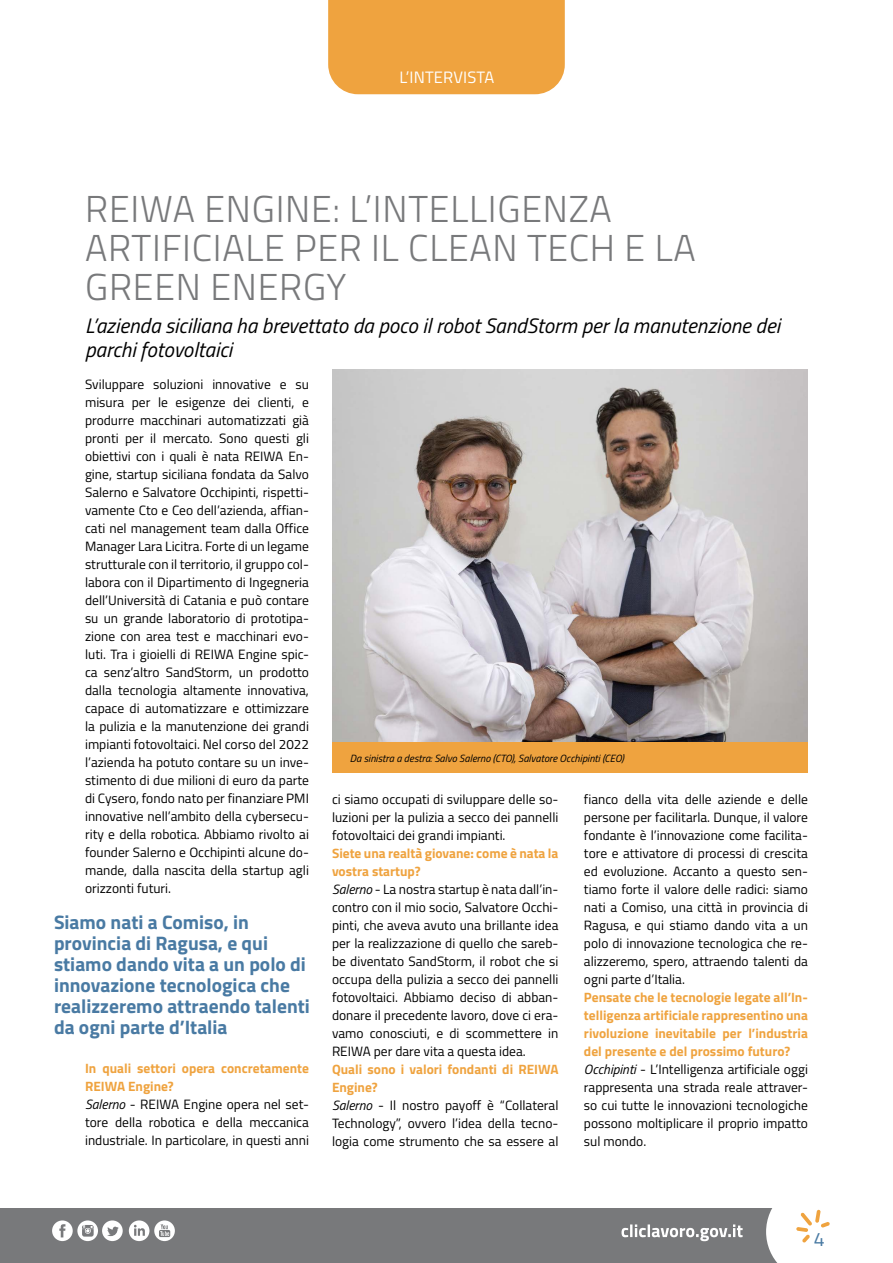
<style>
.page{position:relative;width:893px;height:1263px;background:#fff}
.page>*{position:absolute;margin:0;border:0;box-sizing:border-box;transform-origin:0 0}
.t1{font:300 37.5px/39px "Titillium";letter-spacing:.02em;color:#78797b}
.t2{font:italic 21px/24px "Titillium";color:#000}
.t3{font:700 19.5px/21px "Titillium";color:#497aa3}
.t4{font:19.5px "Titillium";color:#497aa3}
.t5{font:16.5px "Titillium";letter-spacing:.01em;color:#fff}
.t6{font:13.5px/18px "Titillium";color:#000}
.t7{font:italic 10.5px "Titillium";color:#000}
.s1{font-weight:700;color:#efa33f}
.s2{font-style:italic}
</style>
<div class="page">
<div style="left:0;top:1209px;width:787px;height:54px;background:#78797b"></div>
<svg style="left:766px;top:1208px;width:64px;height:55px"></svg>
<div style="left:328px;top:0;width:237px;height:94px;background:#efa33f"></div>
<img style="left:332px;top:370px;width:476px;height:372px">
<div style="left:332px;top:742px;width:476px;height:31px;background:#efa33f"></div>
<svg style="left:621px;top:1224px;width:122px;height:17px"></svg>
<svg style="left:129px;top:1220px;width:46px;height:21px"></svg>
<svg style="left:52px;top:1220px;width:71px;height:21px"></svg>
<p class="t5" style="left:399px;top:65px;width:97px">L’INTERVISTA</p>
<h1 class="t1" style="left:85px;top:187px;width:612px">REIWA ENGINE: L’INTELLIGENZA<br>ARTIFICIALE PER IL CLEAN TECH E LA<br>GREEN ENERGY</h1>
<h2 class="t2" style="left:85px;top:313px;width:697px">L’azienda siciliana ha brevettato da poco il robot SandStorm per la manutenzione dei parchi fotovoltaici</h2>
<p class="t6" style="left:85px;top:374px;width:225px;text-align:justify">Sviluppare soluzioni innovative e su misura per le esigenze dei clienti, e produrre macchinari automatizzati già pronti per il mercato. Sono questi gli obiettivi con i quali è nata REIWA En&shy;gine, startup siciliana fondata da Salvo Salerno e Salvatore Occhipinti, rispetti&shy;vamente Cto e Ceo dell’azienda, affian&shy;cati nel management team dalla Office Manager Lara Licitra. Forte di un legame strutturale con il territorio, il gruppo col&shy;labora con il Dipartimento di Ingegneria dell’Università di Catania e può contare su un grande laboratorio di prototipa&shy;zione con area test e macchinari evo&shy;luti. Tra i gioielli di REIWA Engine spic&shy;ca senz’altro SandStorm, un prodotto dalla tecnologia altamente innovativa, capace di automatizzare e ottimizzare la pulizia e la manutenzione dei grandi impianti fotovoltaici. Nel corso del 2022 l’azienda ha potuto contare su un inve&shy;stimento di due milioni di euro da parte di Cysero, fondo nato per finanziare PMI innovative nell’ambito della cybersecu&shy;rity e della robotica. Abbiamo rivolto ai founder Salerno e Occhipinti alcune do&shy;mande, dalla nascita della startup agli orizzonti futuri.</p>
<h3 class="t3" style="left:54px;top:911px;width:257px">Siamo nati a Comiso, in provincia di Ragusa, e qui stiamo dando vita a un polo di innovazione tecnologica che realizzeremo attraendo talenti da ogni parte d’Italia</h3>
<p class="t6" style="left:85px;top:1058px;width:225px"><span class="s1">In quali settori opera concretamente REIWA Engine?<br></span><span class="s2">Salerno</span> - REIWA Engine opera nel set&shy;tore della robotica e della meccanica industriale. In particolare, in questi anni</p>
<p class="t7" style="left:350px;top:750px;width:276px">Da sinistra a destra: Salvo Salerno (CTO), Salvatore Occhipinti (CEO)</p>
<p class="t6" style="left:332px;top:789px;width:228px;text-align:justify">ci siamo occupati di sviluppare delle so&shy;luzioni per la pulizia a secco dei pannelli fotovoltaici dei grandi impianti.</p>
<p class="t6" style="left:332px;top:843px;width:228px"><span class="s1">Siete una realtà giovane: come è nata la vostra startup?<br></span><span class="s2">Salerno</span> - La nostra startup è nata dall’in&shy;contro con il mio socio, Salvatore Occhi&shy;pinti, che aveva avuto una brillante idea per la realizzazione di quello che sareb&shy;be diventato SandStorm, il robot che si occupa della pulizia a secco dei pannelli fotovoltaici. Abbiamo deciso di abban&shy;donare il precedente lavoro, dove ci era&shy;vamo conosciuti, e di scommettere in REIWA per dare vita a questa idea.</p>
<p class="t6" style="left:332px;top:1059px;width:228px"><span class="s1">Quali sono i valori fondanti di REIWA<br>Engine?<br></span><span class="s2">Salerno</span> - Il nostro payoff è “Collateral<br>Technology”, ovvero l’idea della tecno&shy;logia come strumento che sa essere al</p>
<p class="t6" style="left:584px;top:789px;width:225px;text-align:justify">fianco della vita delle aziende e delle persone per facilitarla. Dunque, il valore fondante è l’innovazione come facilita&shy;tore e attivatore di processi di crescita ed evoluzione. Accanto a questo sen&shy;tiamo forte il valore delle radici: siamo nati a Comiso, una città in provincia di Ragusa, e qui stiamo dando vita a un polo di innovazione tecnologica che re&shy;alizzeremo, spero, attraendo talenti da ogni parte d’Italia.</p>
<p class="t6" style="left:584px;top:987px;width:225px"><span class="s1">Pensate che le tecnologie legate all’In&shy;telligenza artificiale rappresentino una rivoluzione inevitabile per l’industria del presente e del prossimo futuro?<br></span><span class="s2">Occhipinti</span> - L’Intelligenza artificiale oggi rappresenta una strada reale attraver&shy;so cui tutte le innovazioni tecnologiche possono moltiplicare il proprio impatto sul mondo.</p>
<h3 class="t4" style="left:814px;top:1225px;width:12px">4</h3>
</div>
